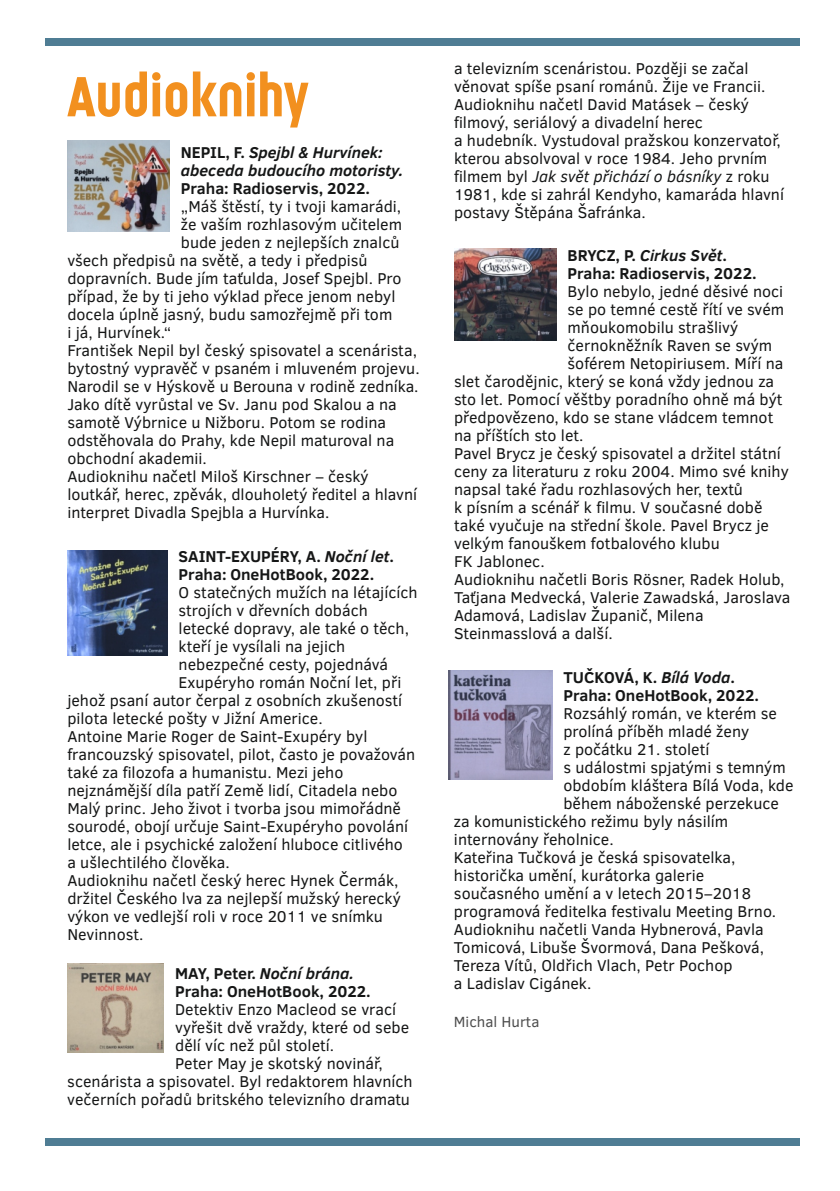
<style>
.page{position:relative;width:840px;height:1191px;background:#fff}
.page>*{position:absolute;margin:0;border:0;box-sizing:border-box;transform-origin:0 0}
.t1{font:700 56px "Ladislav";color:#f2901f}
.t2{font:16px/18px "Clear Sans";color:#151616}
.t3{font:700 16px/18px "Clear Sans";color:#151616}
.t4{font:italic 700 16px/18px "Clear Sans";color:#151616}
.t5{font:15px "Clear Sans";color:#4d4d4d}
.s1{font-style:normal}
.s2{font-style:italic}
</style>
<div class="page">
<div style="left:45px;top:1137px;width:754px;height:8px;background:#4f7d94"></div>
<div style="left:45px;top:38px;width:754px;height:8px;background:#4f7d94"></div>
<img style="left:67px;top:140px;width:102px;height:92px">
<img style="left:67px;top:551px;width:100px;height:105px">
<img style="left:67px;top:963px;width:97px;height:89px">
<img style="left:454px;top:248px;width:102px;height:92px">
<img style="left:448px;top:670px;width:103px;height:109px">
<h1 class="t1" style="left:67px;top:71px;width:242px">Audioknihy</h1>
<p class="t4" style="left:181px;top:146px;width:224px"><span class="s1">NEPIL, F.</span> Spejbl &amp; Hurvínek: abeceda budoucího motoristy.</p>
<p class="t3" style="left:181px;top:182px;width:190px">Praha: Radioservis, 2022.</p>
<p class="t2" style="left:181px;top:200px;width:222px">„Máš štěstí, ty i tvoji kamarádi,</p>
<p class="t2" style="left:181px;top:218px;width:223px">že vaším rozhlasovým učitelem</p>
<p class="t2" style="left:181px;top:236px;width:220px">bude jeden z nejlepších znalců</p>
<p class="t2" style="left:67px;top:254px;width:302px">všech předpisů na světě, a tedy i předpisů</p>
<p class="t2" style="left:67px;top:272px;width:335px">dopravních. Bude jím taťulda, Josef Spejbl. Pro</p>
<p class="t2" style="left:67px;top:290px;width:329px">případ, že by ti jeho výklad přece jenom nebyl</p>
<p class="t2" style="left:67px;top:308px;width:326px">docela úplně jasný, budu samozřejmě při tom</p>
<p class="t2" style="left:67px;top:326px;width:105px">i já, Hurvínek.“</p>
<p class="t2" style="left:67px;top:344px;width:351px">František Nepil byl český spisovatel a scenárista,</p>
<p class="t2" style="left:67px;top:362px;width:353px">bytostný vypravěč v psaném i mluveném projevu.</p>
<p class="t2" style="left:67px;top:380px;width:352px">Narodil se v Hýskově u Berouna v rodině zedníka.</p>
<p class="t2" style="left:67px;top:398px;width:331px">Jako dítě vyrůstal ve Sv. Janu pod Skalou a na</p>
<p class="t2" style="left:67px;top:416px;width:320px">samotě Výbrnice u Nižboru. Potom se rodina</p>
<p class="t2" style="left:67px;top:434px;width:328px">odstěhovala do Prahy, kde Nepil maturoval na</p>
<p class="t2" style="left:67px;top:452px;width:141px">obchodní akademii.</p>
<p class="t2" style="left:67px;top:470px;width:303px">Audioknihu načetl Miloš Kirschner – český</p>
<p class="t2" style="left:67px;top:488px;width:351px">loutkář, herec, zpěvák, dlouholetý ředitel a hlavní</p>
<p class="t2" style="left:67px;top:506px;width:263px">interpret Divadla Spejbla a Hurvínka.</p>
<p class="t3" style="left:178px;top:549px;width:217px">SAINT-EXUPÉRY, A. <span class="s2">Noční let</span>.<br>Praha: OneHotBook, 2022.</p>
<p class="t2" style="left:178px;top:585px;width:240px">O statečných mužích na létajících</p>
<p class="t2" style="left:178px;top:603px;width:191px">strojích v dřevních dobách</p>
<p class="t2" style="left:178px;top:621px;width:232px">letecké dopravy, ale také o těch,</p>
<p class="t2" style="left:178px;top:639px;width:168px">kteří je vysílali na jejich</p>
<p class="t2" style="left:178px;top:657px;width:211px">nebezpečné cesty, pojednává</p>
<p class="t2" style="left:178px;top:675px;width:224px">Exupéryho román Noční let, při</p>
<p class="t2" style="left:67px;top:693px;width:336px">jehož psaní autor čerpal z osobních zkušeností</p>
<p class="t2" style="left:67px;top:711px;width:257px">pilota letecké pošty v Jižní Americe.</p>
<p class="t2" style="left:67px;top:729px;width:301px">Antoine Marie Roger de Saint-Exupéry byl</p>
<p class="t2" style="left:67px;top:747px;width:349px">francouzský spisovatel, pilot, často je považován</p>
<p class="t2" style="left:67px;top:765px;width:277px">také za filozofa a humanistu. Mezi jeho</p>
<p class="t2" style="left:67px;top:783px;width:331px">nejznámější díla patří Země lidí, Citadela nebo</p>
<p class="t2" style="left:67px;top:801px;width:335px">Malý princ. Jeho život i tvorba jsou mimořádně</p>
<p class="t2" style="left:67px;top:819px;width:342px">sourodé, obojí určuje Saint-Exupéryho povolání</p>
<p class="t2" style="left:67px;top:837px;width:337px">letce, ale i psychické založení hluboce citlivého</p>
<p class="t2" style="left:67px;top:855px;width:164px">a ušlechtilého člověka.</p>
<p class="t2" style="left:67px;top:873px;width:332px">Audioknihu načetl český herec Hynek Čermák,</p>
<p class="t2" style="left:67px;top:891px;width:335px">držitel Českého lva za nejlepší mužský herecký</p>
<p class="t2" style="left:67px;top:909px;width:317px">výkon ve vedlejší roli v roce 2011 ve snímku</p>
<p class="t2" style="left:67px;top:927px;width:77px">Nevinnost.</p>
<p class="t3" style="left:175px;top:966px;width:197px">MAY, Peter. <span class="s2">Noční brána.<br></span>Praha: OneHotBook, 2022.</p>
<p class="t2" style="left:175px;top:1002px;width:222px">Detektiv Enzo Macleod se vrací</p>
<p class="t2" style="left:175px;top:1020px;width:235px">vyřešit dvě vraždy, které od sebe</p>
<p class="t2" style="left:175px;top:1038px;width:160px">dělí víc než půl století.</p>
<p class="t2" style="left:175px;top:1056px;width:209px">Peter May je skotský novinář,</p>
<p class="t2" style="left:67px;top:1074px;width:346px">scenárista a spisovatel. Byl redaktorem hlavních</p>
<p class="t2" style="left:67px;top:1092px;width:344px">večerních pořadů britského televizního dramatu</p>
<p class="t2" style="left:454px;top:61px;width:331px">a televizním scenáristou. Později se začal věnovat spíše psaní románů. Žije ve Francii.<br>Audioknihu načetl David Matásek – český filmový, seriálový a divadelní herec<br>a hudebník. Vystudoval pražskou konzervatoř, kterou absolvoval v roce 1984. Jeho prvním filmem byl <span class="s2">Jak svět přichází o básníky</span> z roku 1981, kde si zahrál Kendyho, kamaráda hlavní postavy Štěpána Šafránka.</p>
<p class="t3" style="left:567px;top:249px;width:190px">BRYCZ, P. <span class="s2">Cirkus Svět</span>.<br>Praha: Radioservis, 2022.</p>
<p class="t2" style="left:567px;top:285px;width:217px">Bylo nebylo, jedné děsivé noci</p>
<p class="t2" style="left:567px;top:303px;width:218px">se po temné cestě řítí ve svém</p>
<p class="t2" style="left:567px;top:321px;width:172px">mňoukomobilu strašlivý</p>
<p class="t2" style="left:567px;top:339px;width:206px">černokněžník Raven se svým</p>
<p class="t2" style="left:567px;top:357px;width:217px">šoférem Netopiriusem. Míří na</p>
<p class="t2" style="left:454px;top:375px;width:321px">slet čarodějnic, který se koná vždy jednou za</p>
<p class="t2" style="left:454px;top:393px;width:330px">sto let. Pomocí věštby poradního ohně má být</p>
<p class="t2" style="left:454px;top:411px;width:321px">předpovězeno, kdo se stane vládcem temnot</p>
<p class="t2" style="left:454px;top:429px;width:131px">na příštích sto let.</p>
<p class="t2" style="left:454px;top:447px;width:328px">Pavel Brycz je český spisovatel a držitel státní</p>
<p class="t2" style="left:454px;top:465px;width:336px">ceny za literaturu z roku 2004. Mimo své knihy</p>
<p class="t2" style="left:454px;top:483px;width:290px">napsal také řadu rozhlasových her, textů</p>
<p class="t2" style="left:454px;top:501px;width:310px">k písním a scénář k filmu. V současné době</p>
<p class="t2" style="left:454px;top:519px;width:316px">také vyučuje na střední škole. Pavel Brycz je</p>
<p class="t2" style="left:454px;top:537px;width:267px">velkým fanouškem fotbalového klubu</p>
<p class="t2" style="left:454px;top:555px;width:92px">FK Jablonec.</p>
<p class="t2" style="left:454px;top:573px;width:332px">Audioknihu načetli Boris Rösner, Radek Holub,</p>
<p class="t2" style="left:454px;top:591px;width:338px">Taťjana Medvecká, Valerie Zawadská, Jaroslava</p>
<p class="t2" style="left:453px;top:609px;width:251px">Adamová, Ladislav Županič, Milena</p>
<p class="t2" style="left:453px;top:627px;width:160px">Steinmasslová a další.</p>
<p class="t3" style="left:563px;top:670px;width:197px">TUČKOVÁ, K. <span class="s2">Bílá Voda</span>.<br>Praha: OneHotBook, 2022.</p>
<p class="t2" style="left:563px;top:706px;width:215px">Rozsáhlý román, ve kterém se</p>
<p class="t2" style="left:563px;top:724px;width:187px">prolíná příběh mladé ženy</p>
<p class="t2" style="left:563px;top:742px;width:147px">z počátku 21. století</p>
<p class="t2" style="left:563px;top:760px;width:224px">s událostmi spjatými s temným</p>
<p class="t2" style="left:563px;top:778px;width:231px">obdobím kláštera Bílá Voda, kde</p>
<p class="t2" style="left:563px;top:796px;width:217px">během náboženské perzekuce</p>
<p class="t2" style="left:453px;top:814px;width:275px">za komunistického režimu byly násilím</p>
<p class="t2" style="left:453px;top:832px;width:161px">internovány řeholnice.</p>
<p class="t2" style="left:453px;top:850px;width:283px">Kateřina Tučková je česká spisovatelka,</p>
<p class="t2" style="left:453px;top:868px;width:251px">historička umění, kurátorka galerie</p>
<p class="t2" style="left:453px;top:886px;width:298px">současného umění a v letech 2015–2018</p>
<p class="t2" style="left:453px;top:904px;width:323px">programová ředitelka festivalu Meeting Brno.</p>
<p class="t2" style="left:453px;top:922px;width:311px">Audioknihu načetli Vanda Hybnerová, Pavla</p>
<p class="t2" style="left:453px;top:940px;width:311px">Tomicová, Libuše Švormová, Dana Pešková,</p>
<p class="t2" style="left:453px;top:958px;width:280px">Tereza Vítů, Oldřich Vlach, Petr Pochop</p>
<p class="t2" style="left:453px;top:976px;width:139px">a Ladislav Cigánek.</p>
<p class="t5" style="left:453px;top:1016px;width:87px">Michal Hurta</p>
</div>
